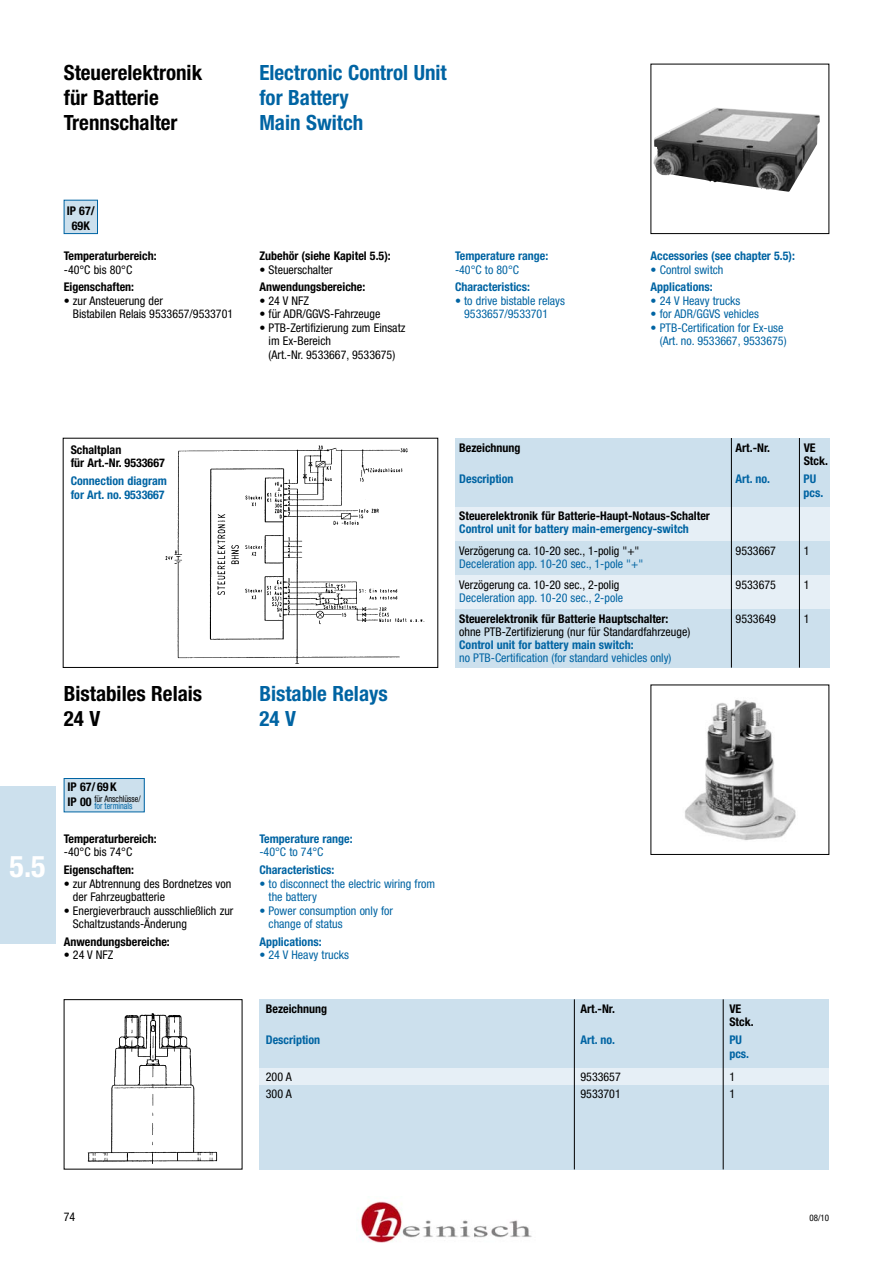
<style>
.page{position:relative;width:893px;height:1263px;background:#fff}
.page>*{position:absolute;margin:0;border:0;box-sizing:border-box;transform-origin:0 0}
.t1{font:700 condensed 30px "Helvetica Neue";color:#fff}
.t2{font:700 condensed 21px/25.2px "Helvetica Neue";color:#000}
.t3{font:700 condensed 21px/25.2px "Helvetica Neue";color:#0064a3}
.t4{font:condensed 12px/13.5px "Helvetica Neue";color:#000}
.t5{font:condensed 12px/13.5px "Helvetica Neue";color:#0064a3}
.t6{font:700 condensed 12px/13.5px "Helvetica Neue";color:#000}
.t7{font:700 condensed 12px/13.5px "Helvetica Neue";color:#0064a3}
.t8{font:condensed 9px/7.5px "Helvetica Neue";color:#000;scale:.9 1}
.t9{font:condensed 9px "Helvetica Neue";color:#000}
.s1{font-weight:700;font-size:12px}
.s2{color:#0064a3}
</style>
<div class="page">
<div style="left:0;top:787px;width:55px;height:157px;background:#cce0ed"></div>
<div style="left:455px;top:608px;width:374px;height:60px;background:#cce0ed"></div>
<div style="left:455px;top:574px;width:374px;height:34px;background:#e6eff6"></div>
<div style="left:455px;top:540px;width:374px;height:34px;background:#cce0ed"></div>
<div style="left:455px;top:506px;width:374px;height:34px;background:#e6eff6"></div>
<div style="left:455px;top:438px;width:374px;height:68px;background:#cce0ed"></div>
<div style="left:64px;top:200px;width:33px;height:34px;background:#cce0ed"></div>
<div style="left:64px;top:200px;width:34px;height:34px;border:1px solid #0064a3"></div>
<hr style="left:731px;top:438px;width:1px;height:230px;background:#000">
<hr style="left:799px;top:438px;width:1px;height:230px;background:#000">
<img style="left:685px;top:700px;width:111px;height:140px">
<div style="left:259px;top:1152px;width:570px;height:17px;background:#cce0ed"></div>
<div style="left:259px;top:1135px;width:570px;height:17px;background:#cce0ed"></div>
<div style="left:259px;top:1118px;width:570px;height:17px;background:#cce0ed"></div>
<div style="left:259px;top:1101px;width:570px;height:17px;background:#cce0ed"></div>
<div style="left:259px;top:1084px;width:570px;height:17px;background:#cce0ed"></div>
<div style="left:259px;top:1067px;width:570px;height:17px;background:#e6eff6"></div>
<div style="left:259px;top:999px;width:570px;height:68px;background:#cce0ed"></div>
<hr style="left:574px;top:999px;width:1px;height:170px;background:#000">
<hr style="left:723px;top:999px;width:1px;height:170px;background:#000">
<img style="left:653px;top:108px;width:167px;height:84px">
<img style="left:87px;top:1013px;width:130px;height:151px">
<img style="left:165px;top:445px;width:260px;height:219px">
<div style="left:63px;top:438px;width:375px;height:230px;border:1px solid #000"></div>
<div style="left:64px;top:778px;width:80px;height:34px;background:#cce0ed"></div>
<div style="left:64px;top:778px;width:81px;height:34px;border:1px solid #0064a3"></div>
<img style="left:360px;top:1201px;width:172px;height:42px">
<h2 class="t2" style="left:64px;top:60px;width:140px">Steuerelektronik für Batterie<br>Trennschalter</h2>
<h2 class="t3" style="left:259px;top:60px;width:189px">Electronic Control Unit for Battery<br>Main Switch</h2>
<p class="t6" style="left:67px;top:203px;width:29px;line-height:15px;text-align:center">IP 67/<br>69K</p>
<p class="t6" style="left:64px;top:249px;width:94px">Temperaturbereich:</p>
<p class="t4" style="left:64px;top:263px;width:70px">-40°C bis 80°C</p>
<p class="t6" style="left:64px;top:280px;width:72px">Eigenschaften:</p>
<p class="t4" style="left:73px;top:294px;width:162px;text-indent:-9px">• zur Ansteuerung der<br>Bistabilen Relais 9533657/9533701</p>
<p class="t6" style="left:259px;top:249px;width:133px">Zubehör (siehe Kapitel 5.5):</p>
<p class="t4" style="left:259px;top:263px;width:75px">• Steuerschalter</p>
<p class="t6" style="left:259px;top:280px;width:107px">Anwendungsbereiche:</p>
<p class="t4" style="left:259px;top:294px;width:51px">• 24 V NFZ</p>
<p class="t4" style="left:259px;top:307px;width:122px">• für ADR/GGVS-Fahrzeuge</p>
<p class="t4" style="left:269px;top:321px;width:138px;text-indent:-9px">• PTB-Zertifizierung zum Einsatz im Ex-Bereich<br>(Art.-Nr. 9533667, 9533675)</p>
<p class="t7" style="left:455px;top:249px;width:95px">Temperature range:</p>
<p class="t5" style="left:455px;top:263px;width:66px">-40°C to 80°C</p>
<p class="t7" style="left:455px;top:280px;width:77px">Characteristics:</p>
<p class="t5" style="left:464px;top:294px;width:102px;text-indent:-9px">• to drive bistable relays<br>9533657/9533701</p>
<p class="t7" style="left:651px;top:249px;width:146px">Accessories (see chapter 5.5):</p>
<p class="t5" style="left:651px;top:263px;width:74px">• Control switch</p>
<p class="t7" style="left:651px;top:280px;width:64px">Applications:</p>
<p class="t5" style="left:651px;top:294px;width:91px">• 24 V Heavy trucks</p>
<p class="t5" style="left:651px;top:307px;width:110px">• for ADR/GGVS vehicles</p>
<p class="t5" style="left:651px;top:321px;width:137px;text-align:right">• PTB-Certification for Ex-use (Art. no. 9533667, 9533675)</p>
<p class="t6" style="left:71px;top:443px;width:96px">Schaltplan<br>für Art.-Nr. 9533667</p>
<p class="t7" style="left:71px;top:474px;width:98px">Connection diagram for Art. no. 9533667</p>
<h2 class="t2" style="left:64px;top:681px;width:140px">Bistabiles Relais<br>24 V</h2>
<h1 class="t1" style="left:10px;top:848px;width:37px">5.5</h1>
<p class="t6" style="left:68px;top:780px;width:50px">IP 67/ 69 K</p>
<p class="t8" style="left:94px;top:795px;width:53px;text-indent:-27px"><span class="s1">IP 00</span> für Anschlüsse/ <span class="s2">for terminals</span></p>
<p class="t6" style="left:64px;top:832px;width:94px">Temperaturbereich:</p>
<p class="t4" style="left:64px;top:845px;width:70px">-40°C bis 74°C</p>
<p class="t6" style="left:64px;top:863px;width:72px">Eigenschaften:</p>
<p class="t4" style="left:73px;top:876px;width:160px;text-indent:-9px">• zur Abtrennung des Bordnetzes von der Fahrzeugbatterie</p>
<p class="t4" style="left:73px;top:903px;width:162px;text-indent:-9px">• Energieverbrauch ausschließlich zur<br>Schaltzustands-Änderung</p>
<p class="t6" style="left:64px;top:935px;width:107px">Anwendungsbereiche:</p>
<p class="t4" style="left:64px;top:948px;width:51px">• 24 V NFZ</p>
<p class="t6" style="left:459px;top:440px;width:63px">Bezeichnung</p>
<p class="t6" style="left:736px;top:440px;width:36px">Art.-Nr.</p>
<p class="t6" style="left:804px;top:440px;width:26px">VE<br>Stck.</p>
<p class="t7" style="left:459px;top:472px;width:56px">Description</p>
<p class="t7" style="left:736px;top:472px;width:36px">Art. no.</p>
<p class="t7" style="left:804px;top:472px;width:21px">PU pcs.</p>
<h2 class="t3" style="left:259px;top:681px;width:130px">Bistable Relays<br>24 V</h2>
<p class="t6" style="left:459px;top:509px;width:252px">Steuerelektronik für Batterie-Haupt-Notaus-Schalter</p>
<p class="t7" style="left:459px;top:521px;width:231px">Control unit for battery main-emergency-switch</p>
<p class="t4" style="left:459px;top:544px;width:182px">Verzögerung ca. 10-20 sec., 1-polig "+"</p>
<p class="t4" style="left:736px;top:544px;width:42px">9533667</p>
<p class="t4" style="left:804px;top:544px;width:7px">1</p>
<p class="t5" style="left:459px;top:556px;width:186px">Deceleration app. 10-20 sec., 1-pole "+"</p>
<p class="t4" style="left:459px;top:578px;width:162px">Verzögerung ca. 10-20 sec., 2-polig</p>
<p class="t4" style="left:736px;top:578px;width:42px">9533675</p>
<p class="t4" style="left:804px;top:578px;width:7px">1</p>
<p class="t5" style="left:459px;top:590px;width:165px">Deceleration app. 10-20 sec., 2-pole</p>
<p class="t6" style="left:459px;top:612px;width:211px">Steuerelektronik für Batterie Hauptschalter:</p>
<p class="t4" style="left:736px;top:612px;width:42px">9533649</p>
<p class="t4" style="left:804px;top:612px;width:7px">1</p>
<p class="t4" style="left:459px;top:625px;width:233px">ohne PTB-Zertifizierung (nur für Standardfahrzeuge)</p>
<p class="t7" style="left:459px;top:638px;width:176px">Control unit for battery main switch:</p>
<p class="t5" style="left:459px;top:650px;width:214px">no PTB-Certification (for standard vehicles only)</p>
<p class="t7" style="left:259px;top:832px;width:95px">Temperature range:</p>
<p class="t5" style="left:259px;top:845px;width:66px">-40°C to 74°C</p>
<p class="t7" style="left:259px;top:863px;width:77px">Characteristics:</p>
<p class="t5" style="left:269px;top:876px;width:168px;text-indent:-9px">• to disconnect the electric wiring from the battery</p>
<p class="t5" style="left:269px;top:903px;width:126px;text-indent:-9px">• Power consumption only for change of status</p>
<p class="t7" style="left:259px;top:935px;width:64px">Applications:</p>
<p class="t5" style="left:259px;top:948px;width:91px">• 24 V Heavy trucks</p>
<p class="t6" style="left:266px;top:1002px;width:63px">Bezeichnung</p>
<p class="t6" style="left:580px;top:1002px;width:36px">Art.-Nr.</p>
<p class="t6" style="left:729px;top:1002px;width:26px">VE<br>Stck.</p>
<p class="t7" style="left:266px;top:1033px;width:56px">Description</p>
<p class="t7" style="left:580px;top:1033px;width:36px">Art. no.</p>
<p class="t7" style="left:729px;top:1033px;width:21px">PU pcs.</p>
<p class="t4" style="left:266px;top:1070px;width:28px">200 A</p>
<p class="t4" style="left:580px;top:1070px;width:42px">9533657</p>
<p class="t4" style="left:729px;top:1070px;width:7px">1</p>
<p class="t4" style="left:266px;top:1087px;width:28px">300 A</p>
<p class="t4" style="left:580px;top:1087px;width:42px">9533701</p>
<p class="t4" style="left:729px;top:1087px;width:7px">1</p>
<p class="t4" style="left:64px;top:1210px;width:13px">74</p>
<p class="t9" style="left:809px;top:1213px;width:21px">08/10</p>
</div>
